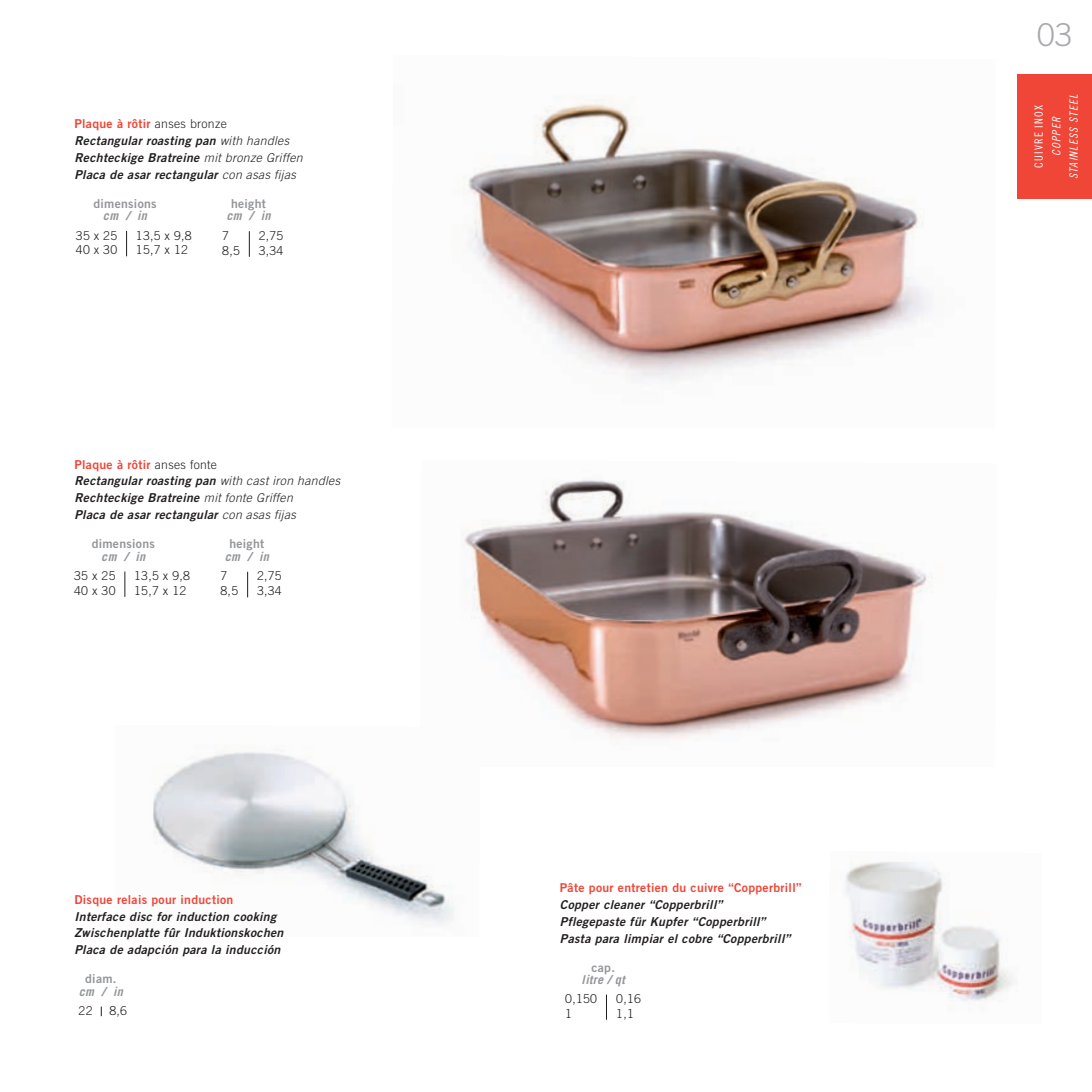
<style>
.page{position:relative;width:1092px;height:1092px;background:#fff}
.page>*{position:absolute;margin:0;border:0;box-sizing:border-box;transform-origin:0 0}
.t1{font:300 31.5px "Trade Gothic";color:#a8a9ad}
.t2{font:italic 12.25px/17px "Trade Gothic Bold Two";letter-spacing:.03em;color:#231f20}
.t3{font:300 12.25px/14.7px "Trade Gothic";letter-spacing:.025em;color:#231f20}
.t4{font:12.25px "Trade Gothic Bold Two";letter-spacing:.025em;color:#ef4637}
.t5{font:12.25px "Trade Gothic Bold Two";letter-spacing:.025em;color:#939598}
.t6{font:italic 700 12.25px "Trade Gothic";letter-spacing:.025em;color:#939598}
.t7{font:11.38px/17.5px "Trade Gothic Cond Eighteen Obl";letter-spacing:.105em;color:#fff;text-align:center}
.t8{font:11.38px "Trade Gothic Cond Eighteen";letter-spacing:.1em;color:#fff}
.s1{font-style:normal;color:#ef4637}
.s2{font-family:"Trade Gothic";font-weight:300;font-style:normal}
.s3{font-family:"Trade Gothic";font-weight:300}
</style>
<div class="page">
<img style="left:846px;top:862px;width:171px;height:140px">
<div style="left:1017px;top:74px;width:74px;height:124px;background:#ef4637"></div>
<svg style="left:126px;top:231px;width:1px;height:25px"></svg>
<svg style="left:249px;top:231px;width:1px;height:26px"></svg>
<svg style="left:124px;top:571px;width:1px;height:26px"></svg>
<svg style="left:247px;top:571px;width:1px;height:26px"></svg>
<svg style="left:606px;top:994px;width:1px;height:25px"></svg>
<img style="left:462px;top:479px;width:470px;height:260px">
<img style="left:153px;top:725px;width:326px;height:200px">
<img style="left:463px;top:100px;width:469px;height:282px">
<p class="t2" style="left:74px;top:116px;width:230px"><span class="s1">Plaque à rôtir</span> <span class="s2">anses bronze<br></span>Rectangular roasting pan <span class="s3">with handles </span>Rechteckige Bratreine <span class="s3">mit bronze Griffen </span>Placa de asar rectangular <span class="s3">con asas fijas</span></p>
<p class="t5" style="left:93px;top:199px;width:65px">dimensions</p>
<p class="t6" style="left:103px;top:211px;width:46px">cm / in</p>
<p class="t3" style="left:76px;top:229px;width:43px">35 x 25<br>40 x 30</p>
<p class="t3" style="left:136px;top:229px;width:57px">13,5 x 9,8<br>15,7 x 12</p>
<p class="t5" style="left:231px;top:199px;width:36px">height</p>
<p class="t6" style="left:226px;top:211px;width:46px">cm / in</p>
<p class="t3" style="left:222px;top:229px;width:19px">7<br>8,5</p>
<p class="t3" style="left:259px;top:229px;width:26px">2,75<br>3,34</p>
<p class="t2" style="left:74px;top:457px;width:267px"><span class="s1">Plaque à rôtir</span> <span class="s2">anses fonte<br></span>Rectangular roasting pan <span class="s3">with cast iron handles </span>Rechteckige Bratreine <span class="s3">mit fonte Griffen<br></span>Placa de asar rectangular <span class="s3">con asas fijas</span></p>
<p class="t5" style="left:92px;top:539px;width:65px">dimensions</p>
<p class="t6" style="left:101px;top:551px;width:46px">cm / in</p>
<p class="t3" style="left:74px;top:569px;width:43px">35 x 25<br>40 x 30</p>
<p class="t3" style="left:134px;top:569px;width:57px">13,5 x 9,8<br>15,7 x 12</p>
<p class="t5" style="left:229px;top:539px;width:36px">height</p>
<p class="t6" style="left:225px;top:551px;width:46px">cm / in</p>
<p class="t3" style="left:220px;top:569px;width:19px">7<br>8,5</p>
<p class="t3" style="left:257px;top:569px;width:26px">2,75<br>3,34</p>
<p class="t4" style="left:74px;top:894px;width:160px">Disque relais pour induction</p>
<p class="t2" style="left:74px;top:908px;width:210px">Interface disc for induction cooking<br>Zwischenplatte fûr Induktionskochen<br>Placa de adapción para la inducción</p>
<p class="t5" style="left:85px;top:974px;width:33px">diam.</p>
<p class="t6" style="left:79px;top:986px;width:46px">cm / in</p>
<p class="t3" style="left:79px;top:1004px;width:15px">22</p>
<p class="t3" style="left:109px;top:1004px;width:19px">8,6</p>
<p class="t4" style="left:560px;top:883px;width:243px">Pâte pour entretien du cuivre “Copperbrill”</p>
<p class="t2" style="left:560px;top:897px;width:232px">Copper cleaner “Copperbrill”<br>Pflegepaste für Kupfer “Copperbrill”<br>Pasta para limpiar el cobre “Copperbrill”</p>
<p class="t5" style="left:591px;top:962px;width:25px">cap.</p>
<p class="t6" style="left:581px;top:975px;width:45px">litre / qt</p>
<p class="t3" style="left:565px;top:992px;width:33px">0,150<br>1</p>
<p class="t3" style="left:616px;top:992px;width:26px">0,16<br>1,1</p>
<h1 class="t1" style="left:1037px;top:23px;width:36px">03</h1>
<p class="t8" style="left:1034px;top:168px;width:64px;rotate:-90deg">CUIVRE INOX</p>
<p class="t7" style="left:1048px;top:179px;width:86px;rotate:-90deg">COPPER<br>STAINLESS STEEL</p>
</div>
